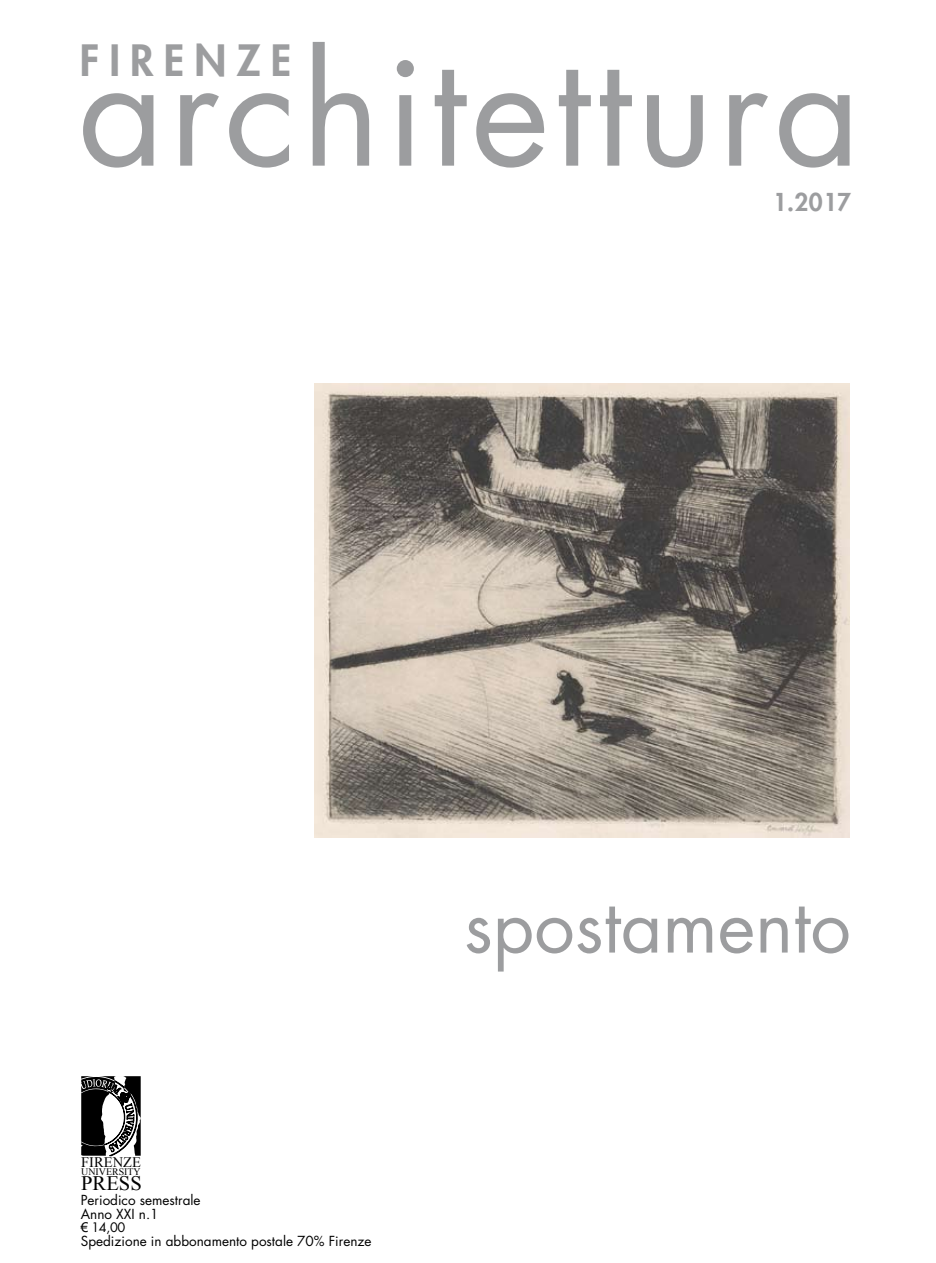
<style>
.page{position:relative;width:936px;height:1263px;background:#fff}
.page>*{position:absolute;margin:0;border:0;box-sizing:border-box;transform-origin:0 0}
.t1{font:150px "Futura";letter-spacing:.035em;color:#9c9d9f}
.t2{font:72px "Futura";color:#9c9d9f}
.t3{font:800 42px "Futura";letter-spacing:.24em;color:#9c9d9f}
.t4{font:800 24px "Futura";color:#9c9d9f}
.t5{font:20.55px "Times New Roman";color:#000}
.t6{font:14.55px "Times New Roman";color:#000}
.t7{font:13.5px/13.5px "Futura";color:#000}
.t8{font:12.75px "Futura";color:#000}
.t9{font:9.9px "Times New Roman";color:#000}
.s1{font-family:"Arial";font-size:13.5px}
</style>
<div class="page">
<img style="left:314px;top:383px;width:535px;height:455px">
<svg style="left:81px;top:1076px;width:60px;height:80px"></svg>
<h1 class="t1" style="left:78px;top:7px;width:784px">architettura</h1>
<h3 class="t3" style="left:80px;top:32px;width:213px">FIRENZE</h3>
<h3 class="t4" style="left:773px;top:186px;width:79px">1.2017</h3>
<p class="t6" style="left:81px;top:1152px;width:61px">FIRENZE</p>
<p class="t9" style="left:81px;top:1164px;width:61px">UNIVERSITY</p>
<h3 class="t5" style="left:81px;top:1169px;width:62px">PRESS</h3>
<p class="t7" style="left:81px;top:1193px;width:121px">Periodico semestrale<br>Anno XXI n.1</p>
<p class="t8" style="left:81px;top:1219px;width:46px"><span class="s1">€</span> 14,00</p>
<p class="t7" style="left:81px;top:1234px;width:292px">Spedizione in abbonamento postale 70% Firenze</p>
<h2 class="t2" style="left:464px;top:876px;width:388px">spostamento</h2>
</div>
